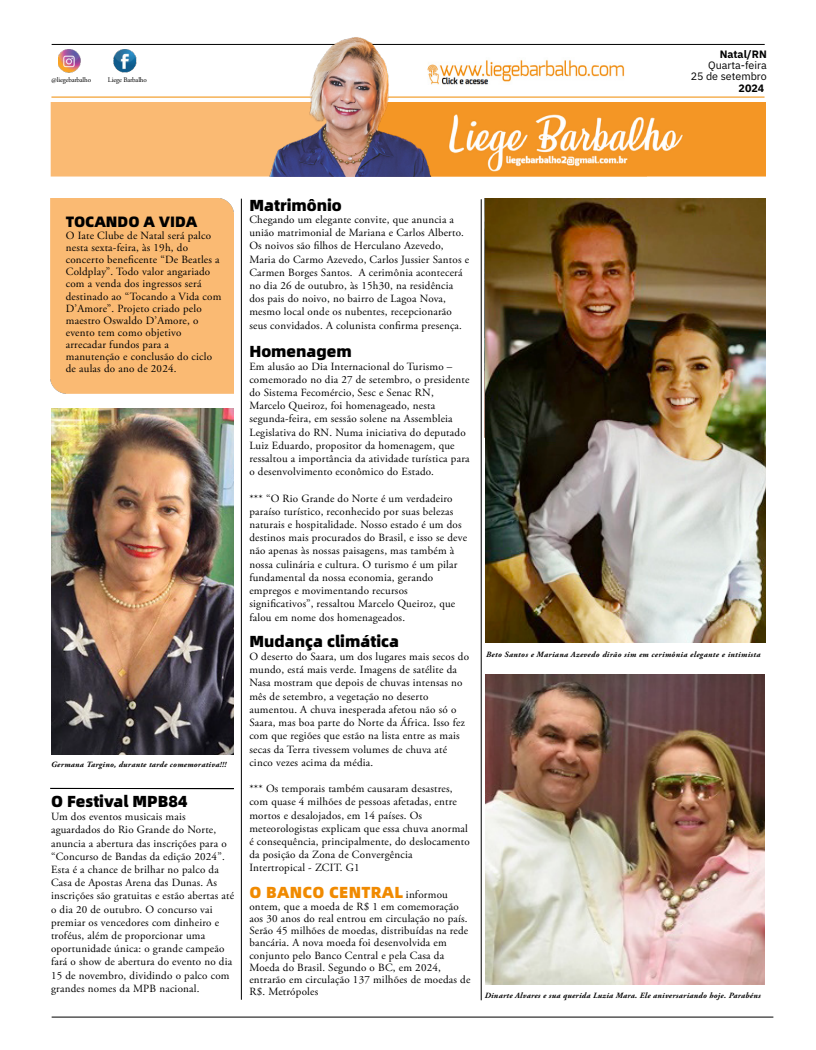
<style>
.page{position:relative;width:816px;height:1050px;background:#fff}
.page>*{position:absolute;margin:0;border:0;box-sizing:border-box;transform-origin:0 0}
.t1{font:900 16px "Alibaba Sans";color:#000}
.t2{font:900 16px "Alibaba Sans";letter-spacing:.02em;color:#f08a00}
.t3{font:900 15px "Alibaba Sans";color:#000}
.t4{font:11px/13.2px "Adobe Garamond Pro";letter-spacing:.02em;color:#000}
.t5{font:10.7px/11.2px "IBM Plex Sans";color:#000;text-align:right}
.t6{font:700 10.7px "IBM Plex Sans";color:#000}
.t7{font:italic 700 8px "Adobe Garamond Pro";letter-spacing:.04em;color:#000}
.t8{font:7px "Adobe Garamond Pro";letter-spacing:-.02em;color:#000}
.s1{font-family:"Adobe Garamond Pro";font-weight:400;font-size:11px;color:#000}
</style>
<div class="page">
<hr style="left:52px;top:1016px;width:721px;height:1px;background:#000">
<svg style="left:50px;top:787px;width:184px;height:2px"></svg>
<hr style="left:241px;top:199px;width:1px;height:800px;background:#000">
<hr style="left:481px;top:199px;width:1px;height:801px;background:#000">
<img style="left:52px;top:408px;width:182px;height:346px">
<img style="left:485px;top:674px;width:280px;height:310px">
<img style="left:486px;top:199px;width:279px;height:443px">
<div style="left:453px;top:102px;width:312px;height:74px;background:#f49625"></div>
<hr style="left:52px;top:44px;width:713px;height:1px;background:#000">
<hr style="left:51px;top:97px;width:714px;height:1px;background:#f08a00">
<img style="left:244px;top:37px;width:209px;height:139px">
<img style="left:424px;top:58px;width:201px;height:27px">
<img style="left:448px;top:110px;width:235px;height:63px">
<img style="left:58px;top:49px;width:79px;height:23px">
<p class="t8" style="left:52px;top:76px;width:41px">@liegebarbalho</p>
<p class="t8" style="left:108px;top:76px;width:40px">Liege Barbalho</p>
<p class="t6" style="left:720px;top:46px;width:49px">Natal/RN</p>
<p class="t5" style="left:691px;top:59px;width:78px">Quarta-feira<br>25 de setembro</p>
<p class="t6" style="left:739px;top:79px;width:27px">2024</p>
<h2 class="t3" style="left:66px;top:209px;width:133px">TOCANDO A VIDA</h2>
<p class="t4" style="left:66px;top:230px;width:157px;line-height:12.1px">O Iate Clube de Natal será palco nesta sexta-feira, às 19h, do concerto beneficente “De Beatles a<br>Coldplay”. Todo valor angariado com a venda dos ingressos será destinado ao “Tocando a Vida com<br>D’Amore”. Projeto criado pelo maestro Oswaldo D’Amore, o evento tem como objetivo arrecadar fundos para a manutenção e conclusão do ciclo de aulas do ano de 2024.</p>
<p class="t7" style="left:51px;top:759px;width:177px">Germana Targino, durante tarde comemorativa!!!</p>
<h1 class="t1" style="left:51px;top:788px;width:138px">O Festival MPB84</h1>
<p class="t4" style="left:51px;top:810px;width:185px">Um dos eventos musicais mais aguardados do Rio Grande do Norte, anuncia a abertura das inscrições para o “Concurso de Bandas da edição 2024”.<br>Esta é a chance de brilhar no palco da Casa de Apostas Arena das Dunas. As inscrições são gratuitas e estão abertas até o dia 20 de outubro. O concurso vai premiar os vencedores com dinheiro e troféus, além de proporcionar uma oportunidade única: o grande campeão fará o show de abertura do evento no dia 15 de novembro, dividindo o palco com grandes nomes da MPB nacional.</p>
<h1 class="t1" style="left:249px;top:193px;width:94px">Matrimônio</h1>
<p class="t4" style="left:249px;top:213px;width:221px">Chegando um elegante convite, que anuncia a união matrimonial de Mariana e Carlos Alberto.<br>Os noivos são filhos de Herculano Azevedo, Maria do Carmo Azevedo, Carlos Jussier Santos e Carmen Borges Santos. A cerimônia acontecerá no dia 26 de outubro, às 15h30, na residência dos pais do noivo, no bairro de Lagoa Nova, mesmo local onde os nubentes, recepcionarão seus convidados. A colunista confirma presença.</p>
<h1 class="t1" style="left:249px;top:338px;width:104px">Homenagem</h1>
<p class="t4" style="left:249px;top:360px;width:222px">Em alusão ao Dia Internacional do Turismo – comemorado no dia 27 de setembro, o presidente do Sistema Fecomércio, Sesc e Senac RN, Marcelo Queiroz, foi homenageado, nesta segunda-feira, em sessão solene na Assembleia Legislativa do RN. Numa iniciativa do deputado Luiz Eduardo, propositor da homenagem, que ressaltou a importância da atividade turística para o desenvolvimento econômico do Estado.</p>
<p class="t4" style="left:249px;top:492px;width:219px">*** “O Rio Grande do Norte é um verdadeiro paraíso turístico, reconhecido por suas belezas naturais e hospitalidade. Nosso estado é um dos destinos mais procurados do Brasil, e isso se deve não apenas às nossas paisagens, mas também à nossa culinária e cultura. O turismo é um pilar fundamental da nossa economia, gerando empregos e movimentando recursos significativos”, ressaltou Marcelo Queiroz, que falou em nome dos homenageados.</p>
<h1 class="t1" style="left:249px;top:628px;width:151px">Mudança climática</h1>
<p class="t4" style="left:249px;top:650px;width:221px">O deserto do Saara, um dos lugares mais secos do mundo, está mais verde. Imagens de satélite da Nasa mostram que depois de chuvas intensas no mês de setembro, a vegetação no deserto aumentou. A chuva inesperada afetou não só o Saara, mas boa parte do Norte da África. Isso fez com que regiões que estão na lista entre as mais secas da Terra tivessem volumes de chuva até cinco vezes acima da média.</p>
<p class="t4" style="left:249px;top:782px;width:222px">*** Os temporais também causaram desastres, com quase 4 milhões de pessoas afetadas, entre mortos e desalojados, em 14 países. Os meteorologistas explicam que essa chuva anormal é consequência, principalmente, do deslocamento da posição da Zona de Convergência Intertropical - ZCIT. G1</p>
<h1 class="t2" style="left:249px;top:879px;width:200px">O BANCO CENTRAL <span class="s1">informou</span></h1>
<p class="t4" style="left:249px;top:900px;width:223px;line-height:12.1px">ontem, que a moeda de R$ 1 em comemoração aos 30 anos do real entrou em circulação no país.<br>Serão 45 milhões de moedas, distribuídas na rede bancária. A nova moeda foi desenvolvida em conjunto pelo Banco Central e pela Casa da Moeda do Brasil. Segundo o BC, em 2024, entrarão em circulação 137 milhões de moedas de R$. Metrópoles</p>
<p class="t7" style="left:486px;top:649px;width:276px">Beto Santos e Mariana Azevedo dirão sim em cerimônia elegante e intimista</p>
<p class="t7" style="left:485px;top:990px;width:278px">Dinarte Alvares e sua querida Luzia Mara. Ele aniversariando hoje. Parabéns</p>
</div>
